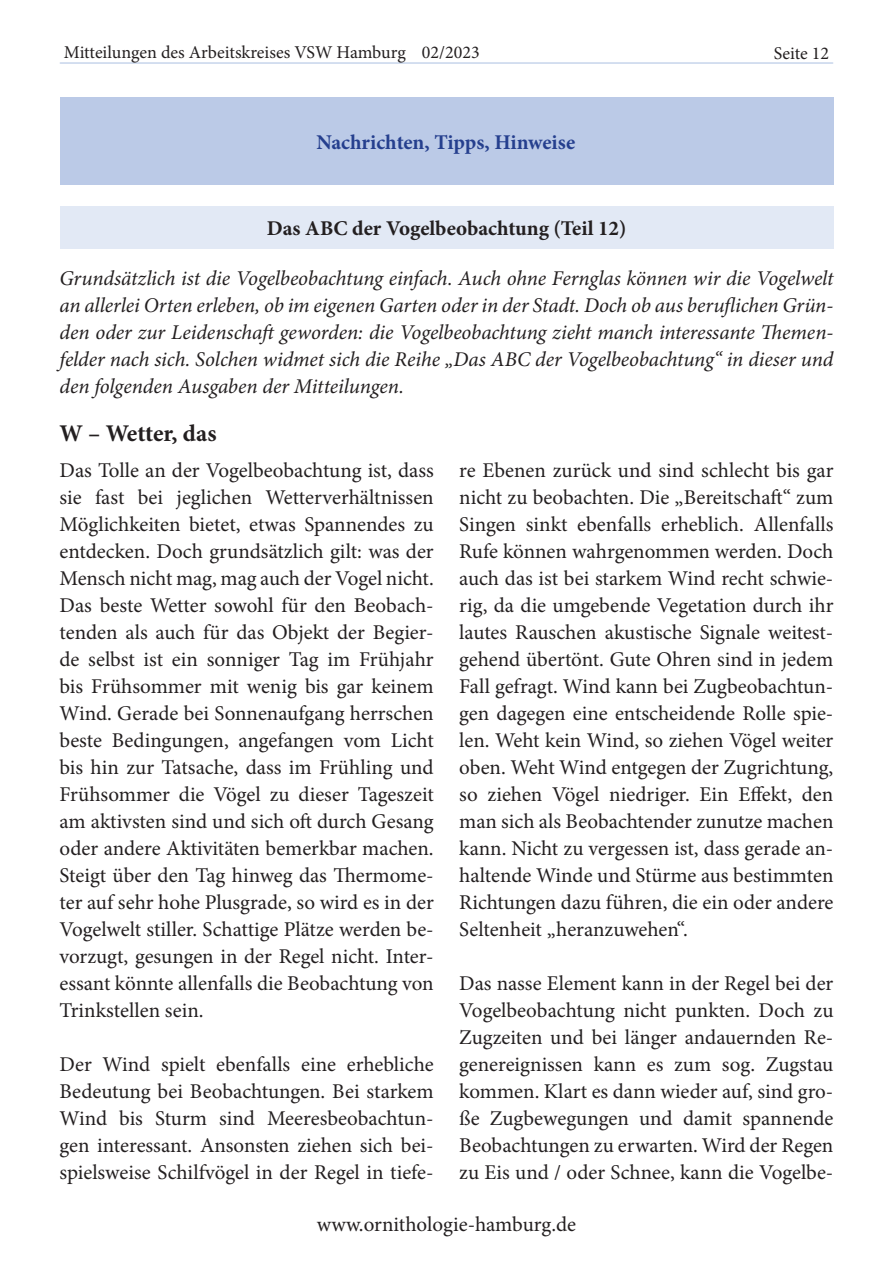
<style>
.page{position:relative;width:893px;height:1263px;background:#fff}
.page>*{position:absolute;margin:0;border:0;box-sizing:border-box;transform-origin:0 0}
.Textblock_Mitteilung{font:700 24px "Minion Pro";letter-spacing:-.005em;color:#231f20}
.Textblock_Mitteilung-2{font:21px/27px "Minion Pro";color:#231f20;text-align:justify}
.Textblock_Mitteilung-3{font:italic 21px/27px "Minion Pro";letter-spacing:-.005em;color:#231f20;text-align:justify}
.Überschrift{font:700 21px "Minion Pro";color:#231f20}
.t1{font:700 21px "Minion Pro";letter-spacing:-.005em;color:#253f8e}
.t2{font:18px "Minion Pro";color:#231f20}
</style>
<div class="page">
<hr style="left:60px;top:62px;width:773px;height:2px;background:#c7d4eb">
<div style="left:60px;top:98px;width:773px;height:87px;background:#bbcae7"></div>
<div style="left:60px;top:206px;width:773px;height:43px;background:#e2e9f5"></div>
<p class="t2" style="left:64px;top:40px;width:417px">Mitteilungen des Arbeitskreises VSW Hamburg 02/2023</p>
<p class="t2" style="left:774px;top:41px;width:57px">Seite 12</p>
<p class="t1" style="left:316px;top:127px;width:260px">Nachrichten, Tipps, Hinweise</p>
<p class="Überschrift" style="left:267px;top:213px;width:361px">Das ABC der Vogelbeobachtung (Teil 12)</p>
<p class="Textblock_Mitteilung-3" style="left:60px;top:265px;width:775px">Grundsätzlich ist die Vogelbeobachtung einfach. Auch ohne Fernglas können wir die Vogelwelt an allerlei Orten erleben, ob im eigenen Garten oder in der Stadt. Doch ob aus beruflichen Grün&shy;den oder zur Leidenschaft geworden: die Vogelbeobachtung zieht manch interessante Themen&shy;felder nach sich. Solchen widmet sich die Reihe „Das ABC der Vogelbeobachtung“ in dieser und den folgenden Ausgaben der Mitteilungen.</p>
<p class="Textblock_Mitteilung" style="left:60px;top:416px;width:158px">W – Wetter, das</p>
<p class="Textblock_Mitteilung-2" style="left:60px;top:457px;width:376px">Das Tolle an der Vogelbeobachtung ist, dass sie fast bei jeglichen Wetterverhältnissen Möglichkeiten bietet, etwas Spannendes zu entdecken. Doch grundsätzlich gilt: was der Mensch nicht mag, mag auch der Vogel nicht.</p>
<p class="Textblock_Mitteilung-2" style="left:60px;top:592px;width:376px">Das beste Wetter sowohl für den Beobach&shy;tenden als auch für das Objekt der Begier&shy;de selbst ist ein sonniger Tag im Frühjahr bis Frühsommer mit wenig bis gar keinem Wind. Gerade bei Sonnenaufgang herrschen beste Bedingungen, angefangen vom Licht bis hin zur Tatsache, dass im Frühling und Frühsommer die Vögel zu dieser Tageszeit am aktivsten sind und sich oft durch Gesang oder andere Aktivitäten bemerkbar machen.<br>Steigt über den Tag hinweg das Thermome&shy;ter auf sehr hohe Plusgrade, so wird es in der Vogelwelt stiller. Schattige Plätze werden be&shy;vorzugt, gesungen in der Regel nicht. Inter&shy;essant könnte allenfalls die Beobachtung von Trinkstellen sein.</p>
<p class="Textblock_Mitteilung-2" style="left:60px;top:1051px;width:376px">Der Wind spielt ebenfalls eine erhebliche Bedeutung bei Beobachtungen. Bei starkem Wind bis Sturm sind Meeresbeobachtun&shy;gen interessant. Ansonsten ziehen sich bei&shy;spielsweise Schilfvögel in der Regel in tiefe-</p>
<p class="Textblock_Mitteilung-2" style="left:459px;top:457px;width:376px">re Ebenen zurück und sind schlecht bis gar nicht zu beobachten. Die „Bereitschaft“ zum Singen sinkt ebenfalls erheblich. Allenfalls Rufe können wahrgenommen werden. Doch auch das ist bei starkem Wind recht schwie&shy;rig, da die umgebende Vegetation durch ihr lautes Rauschen akustische Signale weitest&shy;gehend übertönt. Gute Ohren sind in jedem Fall gefragt. Wind kann bei Zugbeobachtun&shy;gen dagegen eine entscheidende Rolle spie&shy;len. Weht kein Wind, so ziehen Vögel weiter oben. Weht Wind entgegen der Zugrichtung, so ziehen Vögel niedriger. Ein Effekt, den man sich als Beobachtender zunutze machen kann. Nicht zu vergessen ist, dass gerade an&shy;haltende Winde und Stürme aus bestimmten Richtungen dazu führen, die ein oder andere Seltenheit „heranzuwehen“.</p>
<p class="Textblock_Mitteilung-2" style="left:459px;top:970px;width:376px">Das nasse Element kann in der Regel bei der Vogelbeobachtung nicht punkten. Doch zu Zugzeiten und bei länger andauernden Re&shy;genereignissen kann es zum sog. Zugstau kommen. Klart es dann wieder auf, sind gro&shy;ße Zugbewegungen und damit spannende Beobachtungen zu erwarten. Wird der Regen zu Eis und / oder Schnee, kann die Vogelbe-</p>
<p class="Textblock_Mitteilung-2" style="left:317px;top:1211px;width:261px">www.ornithologie-hamburg.de</p>
</div>
